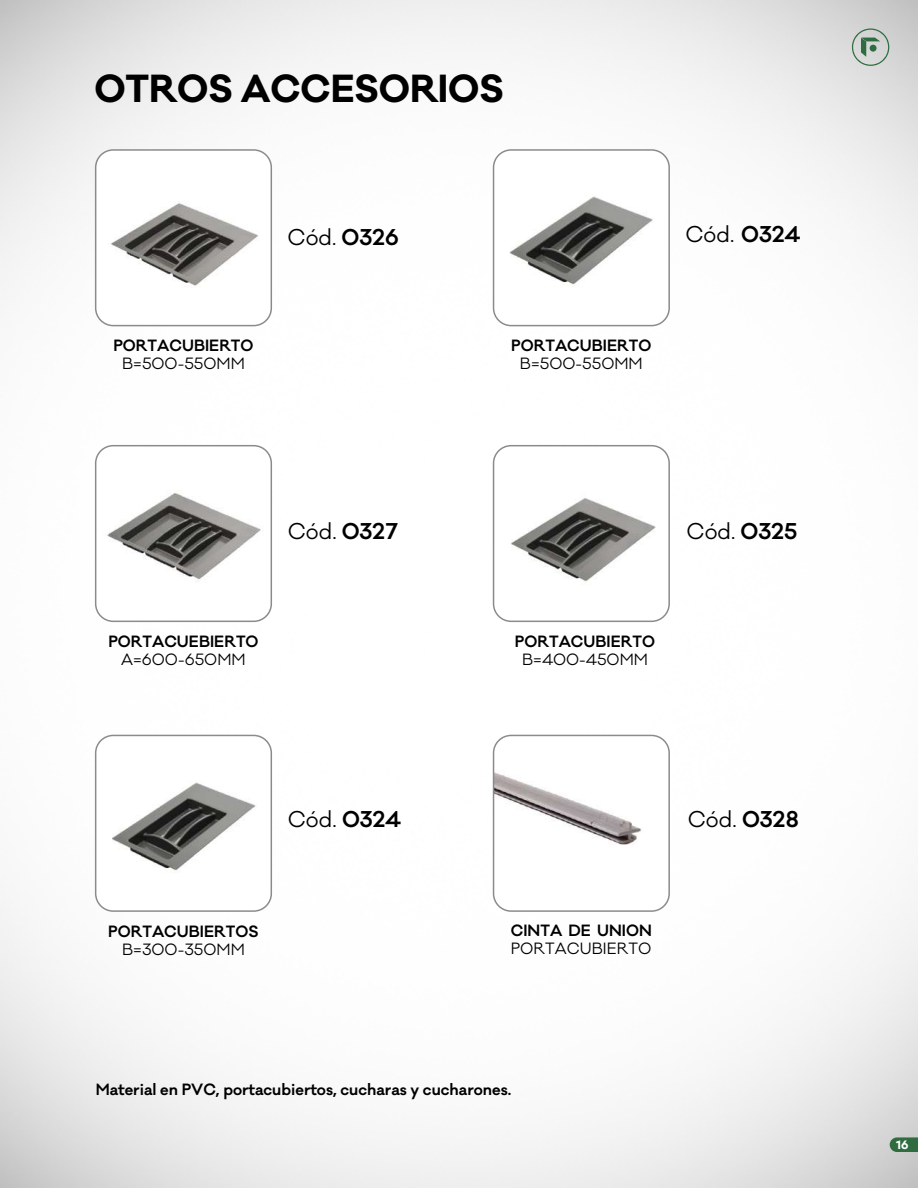
<style>
.page{position:relative;width:918px;height:1188px;background:#fff}
.page>*{position:absolute;margin:0;border:0;box-sizing:border-box;transform-origin:0 0}
.t1{font:700 36px "Galano Classic";letter-spacing:-.005em;color:#000}
.t2{font:21px "Galano Classic";color:#000}
.t3{font:600 15px "Galano Classic";color:#000}
.t4{font:15px "Galano Classic";color:#000}
.t5{font:700 11.25px "Galano Classic";color:#fff}
.s1{font-weight:600}
</style>
<div class="page">
<img style="left:96px;top:150px;width:175px;height:176px">
<div style="left:95px;top:149px;width:177px;height:177px;border:2px solid #8b8b8b;border-radius:18px"></div>
<img style="left:97px;top:447px;width:173px;height:173px">
<div style="left:95px;top:445px;width:177px;height:177px;border:2px solid #8b8b8b;border-radius:18px"></div>
<img style="left:494px;top:447px;width:174px;height:173px">
<div style="left:493px;top:445px;width:177px;height:177px;border:2px solid #8b8b8b;border-radius:18px"></div>
<img style="left:96px;top:735px;width:175px;height:176px">
<div style="left:95px;top:735px;width:177px;height:177px;border:2px solid #8b8b8b;border-radius:18px"></div>
<svg style="left:852px;top:28px;width:37px;height:38px"></svg>
<img style="left:494px;top:150px;width:175px;height:176px">
<div style="left:493px;top:149px;width:177px;height:177px;border:2px solid #8b8b8b;border-radius:18px"></div>
<svg style="left:890px;top:1137px;width:28px;height:15px"></svg>
<img style="left:494px;top:735px;width:174px;height:175px">
<div style="left:493px;top:735px;width:177px;height:177px;border:2px solid #8b8b8b;border-radius:18px"></div>
<h1 class="t1" style="left:95px;top:64px;width:411px">OTROS ACCESORIOS</h1>
<h2 class="t2" style="left:288px;top:223px;width:113px">Cód. <span class="s1">0326</span></h2>
<h2 class="t2" style="left:685px;top:220px;width:116px">Cód. <span class="s1">0324</span></h2>
<p class="t3" style="left:113px;top:335px;width:142px">PORTACUBIERTO</p>
<p class="t4" style="left:122px;top:354px;width:124px">B=500-550MM</p>
<p class="t3" style="left:511px;top:335px;width:142px">PORTACUBIERTO</p>
<p class="t4" style="left:520px;top:354px;width:124px">B=500-550MM</p>
<h2 class="t2" style="left:288px;top:518px;width:112px">Cód. <span class="s1">0327</span></h2>
<p class="t3" style="left:108px;top:631px;width:152px">PORTACUEBIERTO</p>
<p class="t4" style="left:121px;top:650px;width:126px">A=600-650MM</p>
<h2 class="t2" style="left:288px;top:805px;width:115px">Cód. <span class="s1">0324</span></h2>
<p class="t3" style="left:108px;top:921px;width:152px">PORTACUBIERTOS</p>
<p class="t4" style="left:122px;top:939px;width:124px">B=300-350MM</p>
<h2 class="t2" style="left:687px;top:518px;width:112px">Cód. <span class="s1">0325</span></h2>
<p class="t3" style="left:515px;top:631px;width:142px">PORTACUBIERTO</p>
<p class="t4" style="left:522px;top:650px;width:127px">B=400-450MM</p>
<h2 class="t2" style="left:688px;top:805px;width:113px">Cód. <span class="s1">0328</span></h2>
<p class="t3" style="left:511px;top:921px;width:142px">CINTA DE UNION</p>
<p class="t4" style="left:511px;top:939px;width:142px">PORTACUBIERTO</p>
<p class="t3" style="left:96px;top:1079px;width:417px">Material en PVC, portacubiertos, cucharas y cucharones.</p>
<p class="t5" style="left:896px;top:1137px;width:14px">16</p>
</div>
